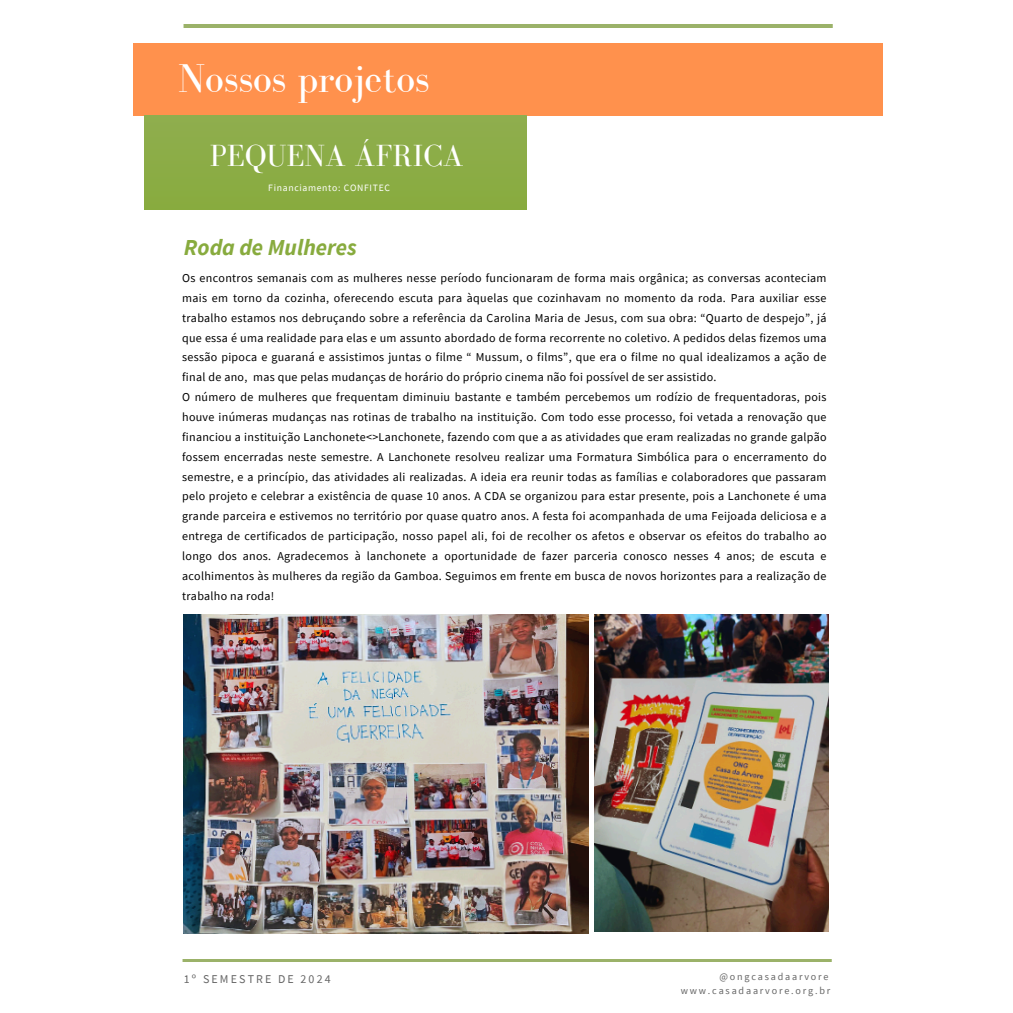
<style>
.page{position:relative;width:1013px;height:1013px;background:#fff}
.page>*{position:absolute;margin:0;border:0;box-sizing:border-box;transform-origin:0 0}
.t1{font:41.38px "Bodoni FLF";color:#fff}
.t2{font:31.5px "Bodoni FLF";color:#fff}
.t3{font:italic 700 22.88px "Source Sans Pro";color:#88ab3e}
.t4{font:12px/19.9px "Source Sans Pro";letter-spacing:.025em;color:#000}
.t5{font:11.88px "Source Sans Pro";letter-spacing:.18em;color:#666}
.t6{font:10.12px/13.5px "Source Sans Pro";letter-spacing:.18em;color:#666;text-align:right}
.t7{font:9.75px "Source Sans Pro";letter-spacing:.07em;color:#fff}
</style>
<div class="page">
<img style="left:182px;top:959px;width:649px;height:2px">
<div style="left:134px;top:43px;width:748px;height:72px;background:#ff914d"></div>
<div style="left:145px;top:115px;width:381px;height:94px;background:#8cac46"></div>
<hr style="left:184px;top:24px;width:649px;height:3px;background:#9bb269">
<img style="left:184px;top:614px;width:404px;height:319px">
<img style="left:594px;top:614px;width:234px;height:317px">
<p class="t1" style="left:178px;top:56px;width:253px">Nossos projetos</p>
<p class="t2" style="left:210px;top:138px;width:255px">PEQUENA ÁFRICA</p>
<h1 class="t7" style="left:268px;top:181px;width:123px">Financiamento: CONFITEC</h1>
<p class="t3" style="left:184px;top:232px;width:174px">Roda de Mulheres</p>
<h2 class="t4" style="left:182px;top:268px;width:646px">Os encontros semanais com as mulheres nesse período funcionaram de forma mais orgânica; as conversas aconteciam mais em torno da cozinha, oferecendo escuta para àquelas que cozinhavam no momento da roda. Para auxiliar esse trabalho estamos nos debruçando sobre a referência da Carolina Maria de Jesus, com sua obra: “Quarto de despejo”, já que essa é uma realidade para elas e um assunto abordado de forma recorrente no coletivo. A pedidos delas fizemos uma sessão pipoca e guaraná e assistimos juntas o filme “ Mussum, o films”, que era o filme no qual idealizamos a ação de final de ano, mas que pelas mudanças de horário do próprio cinema não foi possível de ser assistido.<br>O número de mulheres que frequentam diminuiu bastante e também percebemos um rodízio de frequentadoras, pois houve inúmeras mudanças nas rotinas de trabalho na instituição. Com todo esse processo, foi vetada a renovação que financiou a instituição Lanchonete&lt;&gt;Lanchonete, fazendo com que a as atividades que eram realizadas no grande galpão fossem encerradas neste semestre. A Lanchonete resolveu realizar uma Formatura Simbólica para o encerramento do semestre, e a princípio, das atividades ali realizadas. A ideia era reunir todas as famílias e colaboradores que passaram pelo projeto e celebrar a existência de quase 10 anos. A CDA se organizou para estar presente, pois a Lanchonete é uma grande parceira e estivemos no território por quase quatro anos. A festa foi acompanhada de uma Feijoada deliciosa e a entrega de certificados de participação, nosso papel ali, foi de recolher os afetos e observar os efeitos do trabalho ao longo dos anos. Agradecemos à lanchonete a oportunidade de fazer parceria conosco nesses 4 anos; de escuta e acolhimentos às mulheres da região da Gamboa. Seguimos em frente em busca de novos horizontes para a realização de trabalho na roda!</h2>
<p class="t5" style="left:184px;top:971px;width:148px">1º SEMESTRE DE 2024</p>
<h3 class="t6" style="left:680px;top:969px;width:151px">@ongcasadaarvore www.casadaarvore.org.br</h3>
</div>
